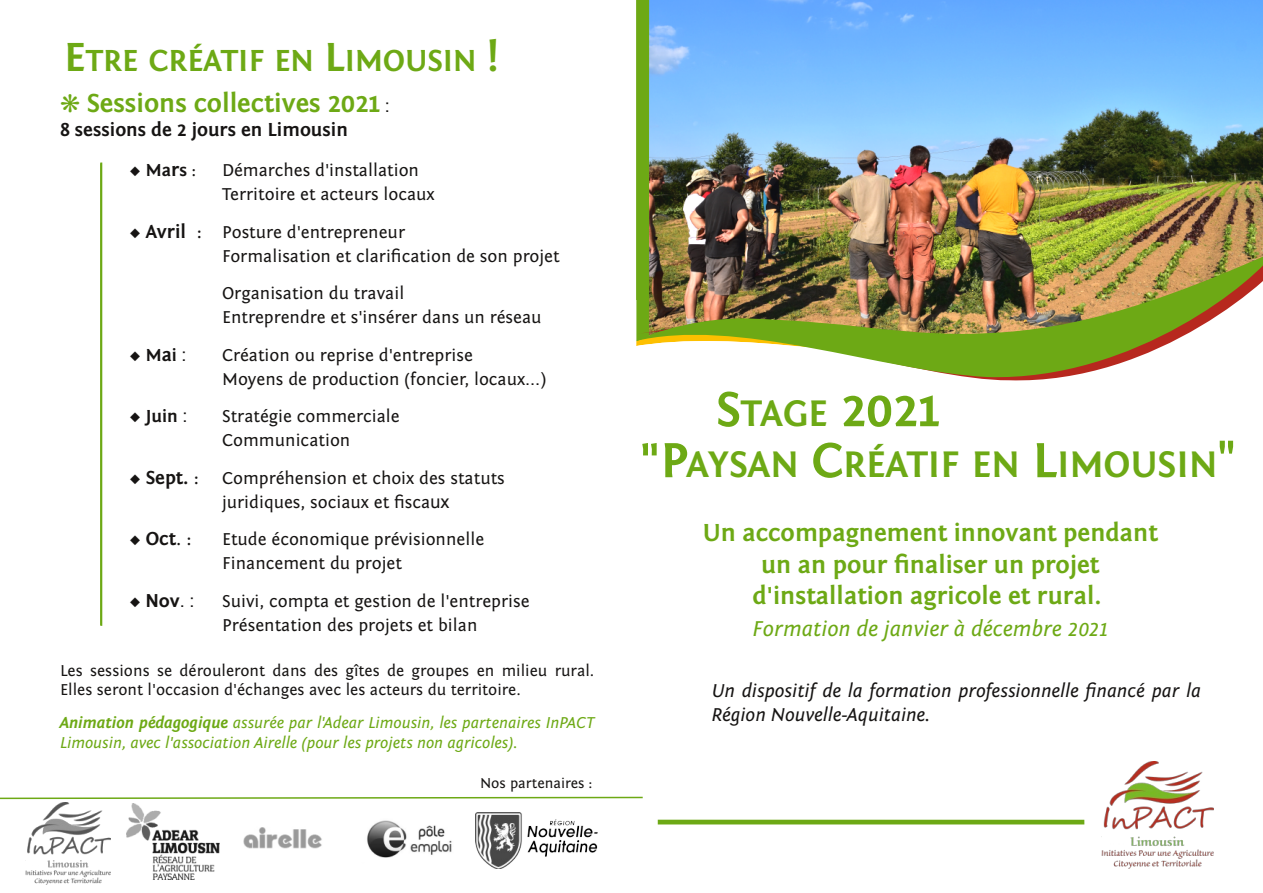
<style>
.page{position:relative;width:1263px;height:893px;background:#fff}
.page>*{position:absolute;margin:0;border:0;box-sizing:border-box;transform-origin:0 0}
.t1{font:700 51px "Fontin Sans";color:#6da915}
.t2{font:700 38.25px "Fontin Sans";color:#6da915}
.t3{font:700 31.5px "Fontin Sans";color:#6da915}
.t4{font:700 27px "Fontin Sans";color:#6da915}
.t5{font:700 25.5px/31.5px "Fontin Sans";color:#6da915;text-align:center}
.t6{font:italic 22.5px "Fontin Sans";color:#6da915}
.t7{font:italic 19.5px/24px "Fontin Sans";color:#161413}
.t8{font:700 19.5px "Fontin Sans";color:#161413}
.t9{font:18px/24px "Fontin Sans";color:#161413}
.t10{font:700 18px "Fontin Sans";color:#161413}
.t11{font:700 18px "Arial";color:#161413}
.t12{font:italic 16.5px/19.5px "Fontin Sans";color:#6da915}
.t13{font:16.5px/19.5px "Fontin Sans";color:#161413}
.t14{font:15px "Fontin Sans";color:#161413}
.s1{font-size:42px}
.s2{font-family:"Arial";font-weight:400;font-size:18px;color:#161413}
.s3{font-size:19.5px}
.s4{font-weight:400}
.s5{font-weight:700;font-size:19.5px}
.s6{font-family:"Arial";font-weight:400}
.s7{font-family:"Arial"}
.s8{font-weight:700}
.s9{font-size:38.25px}
.s10{font-size:51px}
.s11{font-family:"Arial";font-weight:400;font-size:51px}
</style>
<div class="page">
<svg style="left:0;top:796px;width:643px;height:4px"></svg>
<img style="left:476px;top:812px;width:121px;height:57px">
<img style="left:25px;top:803px;width:85px;height:81px">
<img style="left:1068px;top:0;width:195px;height:249px">
<div style="left:658px;top:820px;width:426px;height:4px;border:2px solid #6da915"></div>
<img style="left:1102px;top:761px;width:112px;height:108px">
<img style="left:367px;top:820px;width:85px;height:38px">
<img style="left:126px;top:803px;width:94px;height:77px">
<img style="left:243px;top:827px;width:79px;height:22px">
<img style="left:636px;top:0;width:432px;height:249px">
<svg style="left:636px;top:249px;width:627px;height:2px"></svg>
<img style="left:636px;top:251px;width:627px;height:130px">
<div style="left:100px;top:163px;width:2px;height:463px;border:2px solid #6da915"></div>
<h3 class="t3" style="left:64px;top:43px;width:436px"><span class="s1">E</span>TRE CRÉATIF EN <span class="s1">L</span>IMOUSIN <span class="s1">!</span></h3>
<h3 class="t4" style="left:87px;top:88px;width:305px">Sessions collectives 2021 <span class="s2">:</span></h3>
<p class="t8" style="left:60px;top:118px;width:290px">8 sessions de 2 jours en Limousin</p>
<p class="t10" style="left:130px;top:160px;width:68px">◆ Ma<span class="s3">r</span>s <span class="s4">:</span></p>
<p class="t9" style="left:222px;top:158px;width:214px">Démarches d'installation<br>Territoire et acteurs locaux</p>
<p class="t9" style="left:222px;top:220px;width:339px;text-indent:-92px">◆ <span class="s5">Avril</span> <span class="s3">:</span> Posture d'entrepreneur<br>Formalisation et clarification de son projet</p>
<p class="t9" style="left:222px;top:281px;width:321px">Organisation du travail<br>Entreprendre et s'insérer dans un réseau</p>
<p class="t10" style="left:130px;top:345px;width:58px">◆ M<span class="s3">a</span>i <span class="s6">:</span></p>
<p class="t9" style="left:222px;top:343px;width:325px">Création ou reprise d'entreprise<br>Moyens de production (foncier, locaux<span class="s7">...)</span></p>
<p class="t10" style="left:130px;top:406px;width:59px">◆ Juin <span class="s6">:</span></p>
<p class="t9" style="left:222px;top:404px;width:179px">Stratégie commerciale<br>Communication</p>
<p class="t9" style="left:222px;top:466px;width:284px;text-indent:-92px">◆ <span class="s5">Sept.</span> <span class="s3">:</span> Compréhension et choix des statuts juridiques, sociaux et fisca<span class="s7">ux</span></p>
<p class="t8" style="left:130px;top:528px;width:63px">◆ Oct<span class="s4">. :</span></p>
<p class="t9" style="left:222px;top:527px;width:264px">Etude économique prévisionnelle<br>Financement du projet</p>
<p class="t11" style="left:130px;top:590px;width:66px">◆ Nov<span class="s4">. :</span></p>
<p class="t9" style="left:222px;top:589px;width:309px">Suivi, compta et gestion de l'entreprise<br>Présentation des projets et bilan</p>
<p class="t13" style="left:60px;top:661px;width:536px">Les sessions se dérouleront dans des gîtes de groupes en milieu rural.<br>Elles seront l'occasion d'échanges avec les acteurs du territoire.</p>
<p class="t12" style="left:60px;top:713px;width:536px"><span class="s8">Animation pédagogique</span> assurée par l'Adear Limousin, les partenaires InPACT<br>Limousin, avec l'association Airelle (pour les projets non agricoles).</p>
<p class="t14" style="left:480px;top:774px;width:114px">Nos partenaires :</p>
<h1 class="t1" style="left:716px;top:381px;width:225px">S<span class="s9">TAGE</span> 2021</h1>
<h2 class="t2" style="left:639px;top:444px;width:598px"><span class="s10">"P</span>AYSAN <span class="s10">C</span>RÉATIF EN <span class="s10">L</span>IMOUSIN<span class="s11">"</span></h2>
<h3 class="t5" style="left:702px;top:517px;width:457px">Un accompagnement innovant pendant un an pour finaliser un projet d'installation agricole et rural.</h3>
<p class="t6" style="left:752px;top:616px;width:357px">Formation de janvier à décembre 2021</p>
<p class="t7" style="left:712px;top:679px;width:491px">Un dispositif de la formation professionnelle financé par la<br>Région Nouvelle-Aquitaine.</p>
</div>
